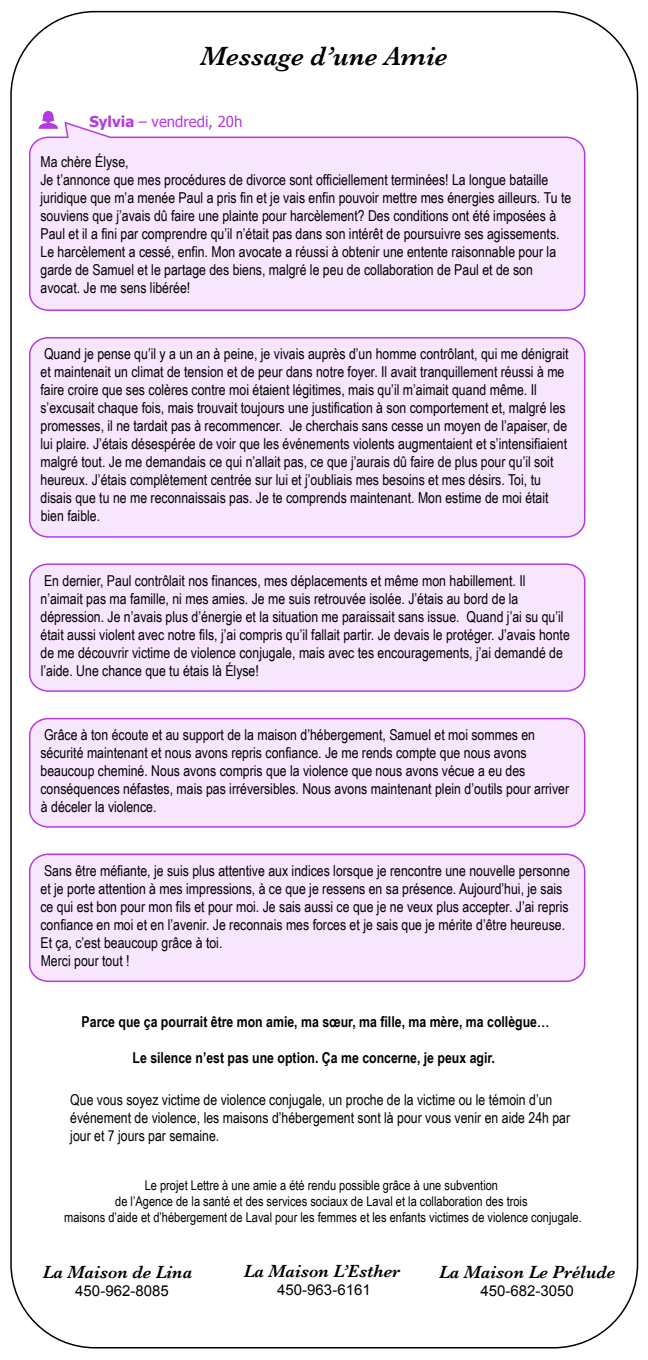
<style>
.page{position:relative;width:648px;height:1360px;background:#fff}
.page>*{position:absolute;margin:0;border:0;box-sizing:border-box;transform-origin:0 0}
.t1{font:italic 600 27px "Baskerville";color:#000}
.t2{font:italic 600 18px "Baskerville";color:#000}
.t3{font:15px/18px "Arial Narrow";color:#000}
.t4{font:700 15px "Arial Narrow";color:#000}
.t5{font:15px "Arial";color:#000}
.t6{font:15px "Tahoma";color:#b43ae4}
.t7{font:13.5px/16.2px "Arial Narrow";color:#000;text-align:center}
.s1{font-weight:700}
</style>
<div class="page">
<svg style="left:29px;top:121px;width:557px;height:190px;background:#f7e4fe"></svg>
<svg style="left:39px;top:111px;width:19px;height:18px"></svg>
<div style="left:29px;top:337px;width:557px;height:201px;background:#f8e6ff"></div>
<div style="left:29px;top:563px;width:557px;height:129px;background:#f8e6ff"></div>
<div style="left:29px;top:853px;width:557px;height:130px;background:#f8e6ff"></div>
<div style="left:29px;top:717px;width:557px;height:111px;background:#f8e6ff"></div>
<h1 class="t1" style="left:200px;top:41px;width:248px">Message d’une Amie</h1>
<p class="t6" style="left:89px;top:111px;width:154px"><span class="s1">Sylvia</span> – vendredi, 20h</p>
<p class="t3" style="left:40px;top:152px;width:532px">Ma chère Élyse,<br>Je t’annonce que mes procédures de divorce sont officiellement terminées! La longue bataille juridique que m’a menée Paul a pris fin et je vais enfin pouvoir mettre mes énergies ailleurs. Tu te souviens que j’avais dû faire une plainte pour harcèlement? Des conditions ont été imposées à Paul et il a fini par comprendre qu’il n’était pas dans son intérêt de poursuivre ses agissements.<br>Le harcèlement a cessé, enfin. Mon avocate a réussi à obtenir une entente raisonnable pour la garde de Samuel et le partage des biens, malgré le peu de collaboration de Paul et de son avocat. Je me sens libérée!</p>
<p class="t3" style="left:41px;top:344px;width:530px">Quand je pense qu’il y a un an à peine, je vivais auprès d’un homme contrôlant, qui me dénigrait et maintenait un climat de tension et de peur dans notre foyer. Il avait tranquillement réussi à me faire croire que ses colères contre moi étaient légitimes, mais qu’il m’aimait quand même. Il s’excusait chaque fois, mais trouvait toujours une justification à son comportement et, malgré les promesses, il ne tardait pas à recommencer. Je cherchais sans cesse un moyen de l’apaiser, de lui plaire. J’étais désespérée de voir que les événements violents augmentaient et s’intensifiaient malgré tout. Je me demandais ce qui n’allait pas, ce que j’aurais dû faire de plus pour qu’il soit heureux. J’étais complètement centrée sur lui et j’oubliais mes besoins et mes désirs. Toi, tu disais que tu ne me reconnaissais pas. Je te comprends maintenant. Mon estime de moi était bien faible.</p>
<p class="t3" style="left:41px;top:571px;width:531px">En dernier, Paul contrôlait nos finances, mes déplacements et même mon habillement. Il<br>n’aimait pas ma famille, ni mes amies. Je me suis retrouvée isolée. J’étais au bord de la dépression. Je n’avais plus d’énergie et la situation me paraissait sans issue. Quand j’ai su qu’il était aussi violent avec notre fils, j’ai compris qu’il fallait partir. Je devais le protéger. J’avais honte de me découvrir victime de violence conjugale, mais avec tes encouragements, j’ai demandé de l’aide. Une chance que tu étais là Élyse!</p>
<p class="t3" style="left:41px;top:725px;width:530px">Grâce à ton écoute et au support de la maison d’hébergement, Samuel et moi sommes en sécurité maintenant et nous avons repris confiance. Je me rends compte que nous avons beaucoup cheminé. Nous avons compris que la violence que nous avons vécue a eu des conséquences néfastes, mais pas irréversibles. Nous avons maintenant plein d’outils pour arriver à déceler la violence.</p>
<p class="t3" style="left:41px;top:861px;width:531px">Sans être méfiante, je suis plus attentive aux indices lorsque je rencontre une nouvelle personne et je porte attention à mes impressions, à ce que je ressens en sa présence. Aujourd’hui, je sais ce qui est bon pour mon fils et pour moi. Je sais aussi ce que je ne veux plus accepter. J’ai repris confiance en moi et en l’avenir. Je reconnais mes forces et je sais que je mérite d’être heureuse.<br>Et ça, c’est beaucoup grâce à toi.<br>Merci pour tout !</p>
<p class="t4" style="left:82px;top:1010px;width:469px">Parce que ça pourrait être mon amie, ma sœur, ma fille, ma mère, ma collègue…</p>
<p class="t4" style="left:133px;top:1046px;width:364px">Le silence n’est pas une option. Ça me concerne, je peux agir.</p>
<p class="t3" style="left:70px;top:1090px;width:501px">Que vous soyez victime de violence conjugale, un proche de la victime ou le témoin d’un événement de violence, les maisons d’hébergement sont là pour vous venir en aide 24h par jour et 7 jours par semaine.</p>
<p class="t7" style="left:64px;top:1176px;width:519px">Le projet Lettre à une amie a été rendu possible grâce à une subvention<br>de l’Agence de la santé et des services sociaux de Laval et la collaboration des trois<br>maisons d’aide et d’hébergement de Laval pour les femmes et les enfants victimes de violence conjugale.</p>
<p class="t2" style="left:43px;top:1261px;width:151px">La Maison de Lina</p>
<p class="t5" style="left:75px;top:1281px;width:95px">450-962-8085</p>
<p class="t2" style="left:244px;top:1261px;width:158px">La Maison L’Esther</p>
<p class="t5" style="left:277px;top:1280px;width:95px">450-963-6161</p>
<p class="t2" style="left:439px;top:1261px;width:178px">La Maison Le Prélude</p>
<p class="t5" style="left:480px;top:1280px;width:95px">450-682-3050</p>
</div>
